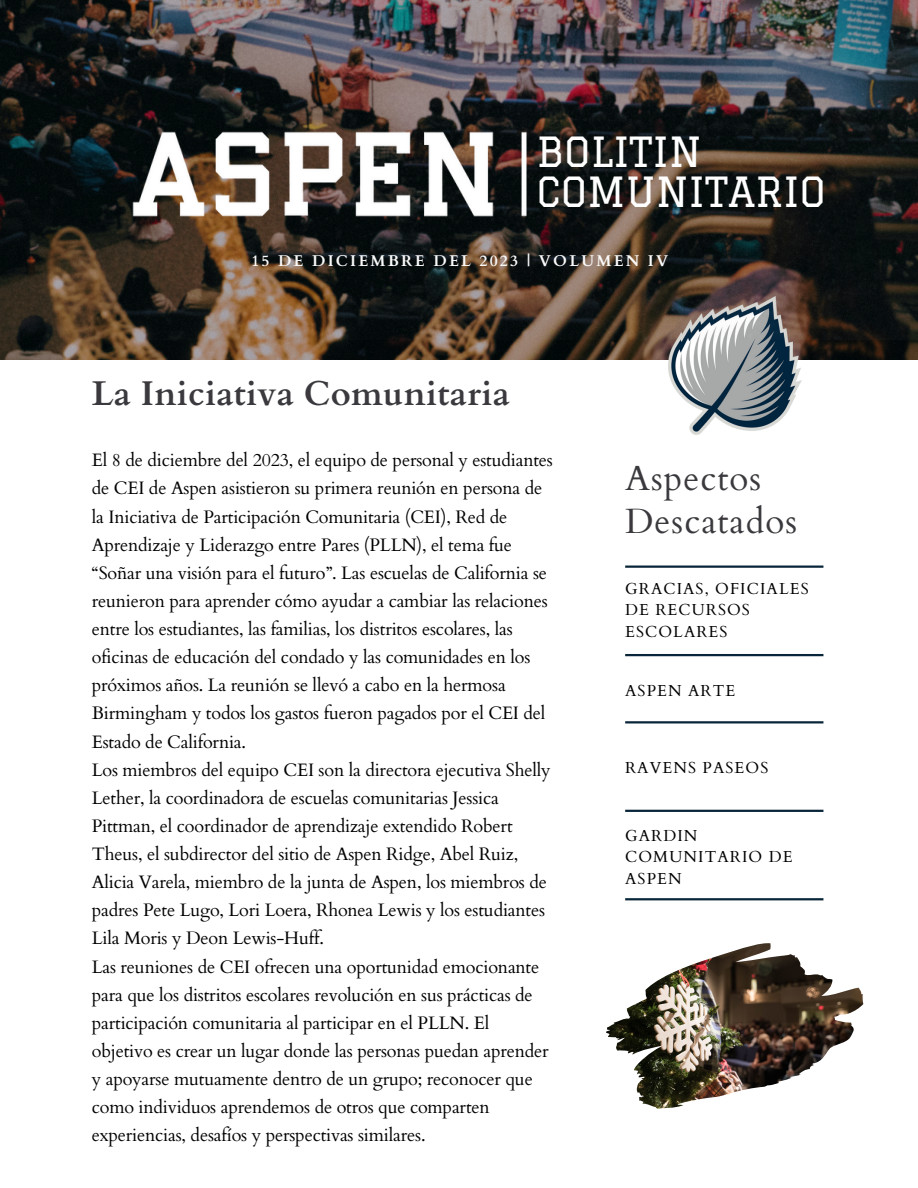
<style>
.page{position:relative;width:918px;height:1188px;background:#fff}
.page>*{position:absolute;margin:0;border:0;box-sizing:border-box;transform-origin:0 0}
.t1{font:40.65px "Graduate";color:#fff}
.t2{font:34.95px/43.2px "Cardo";letter-spacing:.03em;color:#3b393d}
.t3{font:700 34.35px "Cardo";letter-spacing:.01em;color:#3b393d}
.t4{font:18px/28.2px "Cardo";letter-spacing:-.01em;color:#000}
.t5{font:15.9px/21.6px "Cardo";letter-spacing:.07em;color:#000}
.t6{font:700 15.6px "Cardo";letter-spacing:.14em;color:#fafafa}
</style>
<div class="page">
<hr style="left:625px;top:566px;width:198px;height:2px;background:#082539">
<hr style="left:625px;top:721px;width:198px;height:2px;background:#082539">
<hr style="left:625px;top:898px;width:198px;height:2px;background:#082539">
<hr style="left:625px;top:654px;width:198px;height:2px;background:#082539">
<hr style="left:625px;top:810px;width:198px;height:2px;background:#082539">
<img style="left:606px;top:943px;width:257px;height:166px">
<img style="left:0;top:340px;width:918px;height:19px">
<img style="left:668px;top:340px;width:133px;height:94px">
<img style="left:0;top:0;width:918px;height:340px">
<img style="left:126px;top:132px;width:403px;height:85px">
<p class="t1" style="left:536px;top:128px;width:167px">BOLITIN</p>
<p class="t1" style="left:536px;top:169px;width:291px">COMUNITARIO</p>
<p class="t6" style="left:251px;top:251px;width:418px">15 DE DICIEMBRE DEL 2023 | VOLUMEN IV</p>
<p class="t3" style="left:92px;top:371px;width:420px">La Iniciativa Comunitaria</p>
<p class="t4" style="left:92px;top:447px;width:463px">El 8 de diciembre del 2023, el equipo de personal y estudiantes de CEI de Aspen asistieron su primera reunión en persona de la Iniciativa de Participación Comunitaria (CEI), Red de Aprendizaje y Liderazgo entre Pares (PLLN), el tema fue “Soñar una visión para el futuro”. Las escuelas de California se reunieron para aprender cómo ayudar a cambiar las relaciones entre los estudiantes, las familias, los distritos escolares, las oficinas de educación del condado y las comunidades en los próximos años. La reunión se llevó a cabo en la hermosa Birmingham y todos los gastos fueron pagados por el CEI del Estado de California.</p>
<p class="t4" style="left:92px;top:756px;width:460px">Los miembros del equipo CEI son la directora ejecutiva Shelly Lether, la coordinadora de escuelas comunitarias Jessica Pittman, el coordinador de aprendizaje extendido Robert Theus, el subdirector del sitio de Aspen Ridge, Abel Ruiz,</p>
<p class="t4" style="left:92px;top:868px;width:457px;text-align:justify">Alicia Varela, miembro de la junta de Aspen, los miembros de padres Pete Lugo, Lori Loera, Rhonea Lewis y los estudiantes Lila Moris y Deon Lewis-Huff.</p>
<p class="t4" style="left:92px;top:953px;width:459px">Las reuniones de CEI ofrecen una oportunidad emocionante para que los distritos escolares revolución en sus prácticas de participación comunitaria al participar en el PLLN. El objetivo es crear un lugar donde las personas puedan aprender y apoyarse mutuamente dentro de un grupo; reconocer que como individuos aprendemos de otros que comparten experiencias, desafíos y perspectivas similares.</p>
<p class="t2" style="left:625px;top:458px;width:173px">Aspectos<br>Descatados</p>
<p class="t5" style="left:625px;top:578px;width:185px">GRACIAS, OFICIALES<br>DE RECURSOS<br>ESCOLARES</p>
<p class="t5" style="left:625px;top:680px;width:112px">ASPEN ARTE</p>
<p class="t5" style="left:625px;top:757px;width:145px">RAVENS PASEOS</p>
<p class="t5" style="left:625px;top:825px;width:169px">GARDIN<br>COMUNITARIO DE<br>ASPEN</p>
</div>
